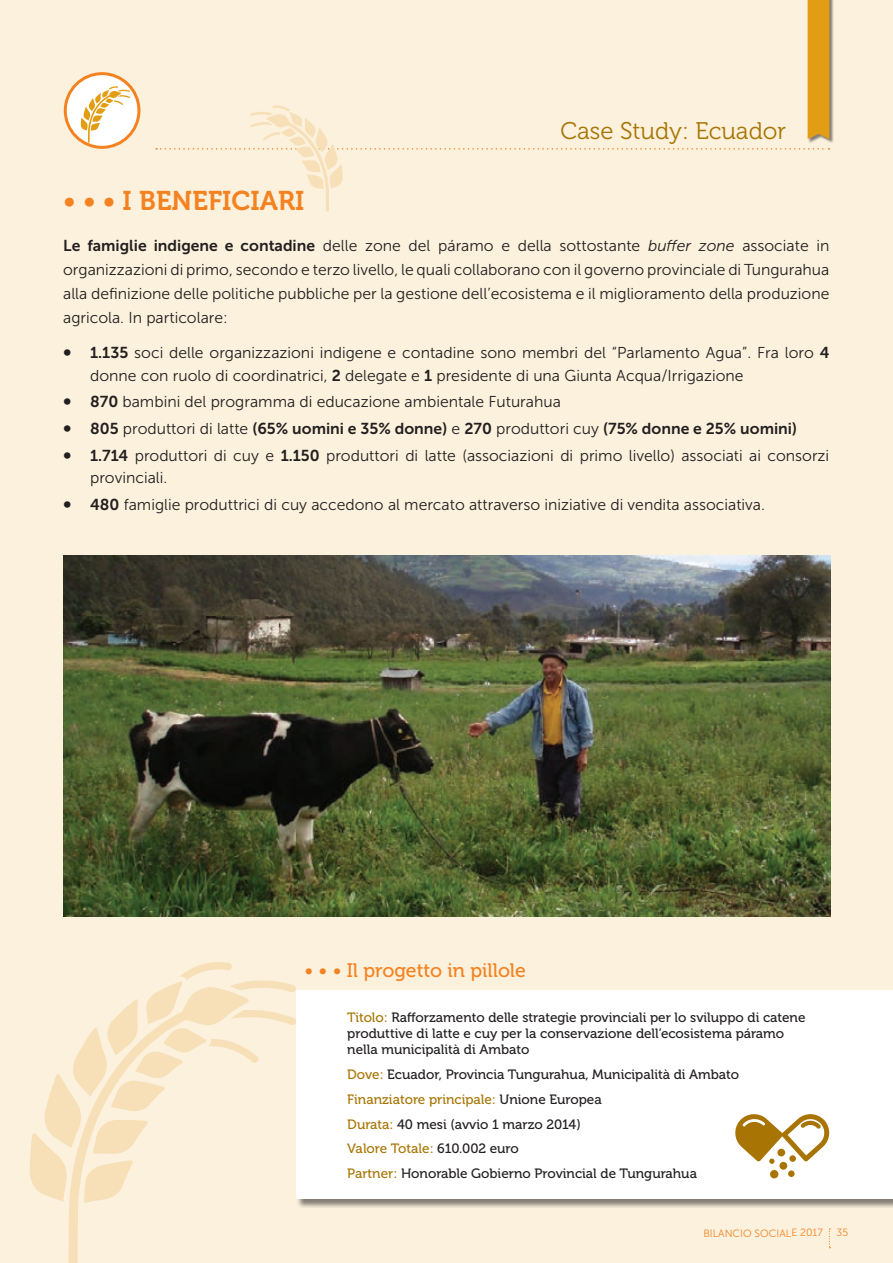
<style>
.page{position:relative;width:893px;height:1263px;background:#fbf1dd}
.page>*{position:absolute;margin:0;border:0;box-sizing:border-box;transform-origin:0 0}
.t1{font:27px "Museo 700";color:#f58220}
.t2{font:24px "Museo 300";color:#a87504}
.t3{font:19.5px "Museo 500";color:#f58220}
.t4{font:15.75px/24px "Museo Sans 300";color:#231f20}
.t5{font:15.75px "Museo Sans 700";color:#231f20}
.t6{font:13.5px/24.8px "Museo 500";color:#231f20}
.t7{font:10.5px "Museo Sans 300";letter-spacing:-.005em;color:#f58220}
.s1{font-family:"Museo Sans 700"}
.s2{font-style:italic}
.s3{font-family:"Museo 900"}
.s4{font-family:"Museo Sans 300"}
.s5{color:#a87504}
</style>
<div class="page">
<div style="left:296px;top:990px;width:597px;height:218px;background:#231f20;opacity:.55"></div>
<div style="left:296px;top:991px;width:597px;height:208px;background:#fff"></div>
<div style="left:808px;top:0;width:26px;height:143px;background:#231f20;opacity:.55"></div>
<svg style="left:30px;top:962px;width:267px;height:301px"></svg>
<svg style="left:156px;top:0;width:673px;height:212px"></svg>
<img style="left:64px;top:555px;width:766px;height:362px">
<svg style="left:735px;top:1114px;width:95px;height:50px"></svg>
<div style="left:777px;top:1149px;width:8px;height:7px;background:#a87504;border-radius:50%"></div>
<div style="left:779px;top:1162px;width:8px;height:8px;background:#a87504;border-radius:50%"></div>
<div style="left:788px;top:1170px;width:7px;height:7px;background:#a87504;border-radius:50%"></div>
<div style="left:770px;top:1170px;width:8px;height:8px;background:#a87504;border-radius:50%"></div>
<div style="left:789px;top:1155px;width:7px;height:7px;background:#a87504;border-radius:50%"></div>
<svg style="left:65px;top:74px;width:74px;height:73px"></svg>
<div style="left:64px;top:72px;width:76px;height:77px;border:3px solid #f58220;border-radius:50%"></div>
<svg style="left:81px;top:86px;width:49px;height:57px;background:#f8e7c7"></svg>
<svg style="left:829px;top:1228px;width:1px;height:20px"></svg>
<h2 class="t2" style="left:560px;top:118px;width:227px">Case Study: Ecuador</h2>
<h1 class="t1" style="left:63px;top:185px;width:243px">• • • I BENEFICIARI</h1>
<p class="t4" style="left:63px;top:233px;width:768px;text-align:justify"><span class="s1">Le famiglie indigene e contadine</span> delle zone del páramo e della sottostante <span class="s2">buffer zone</span> associate in organizzazioni di primo, secondo e terzo livello, le quali collaborano con il governo provinciale di Tungurahua alla definizione delle politiche pubbliche per la gestione dell’ecosistema e il miglioramento della produzione agricola. In particolare:</p>
<p class="t4" style="left:90px;top:341px;width:741px;line-height:22.5px;text-indent:-27px"><span class="s3">∞</span> <span class="s1">1.135</span> soci delle organizzazioni indigene e contadine sono membri del “Parlamento Agua”. Fra loro <span class="s1">4 </span>donne con ruolo di coordinatrici, <span class="s1">2</span> delegate e <span class="s1">1</span> presidente di una Giunta Acqua/Irrigazione</p>
<p class="t4" style="left:63px;top:390px;width:499px"><span class="s3">∞</span> <span class="s1">870</span> bambini del programma di educazione ambientale Futurahua</p>
<p class="t5" style="left:63px;top:420px;width:735px"><span class="s3">∞</span> 805 <span class="s4">produttori di latte</span> (65% uomini e 35% donne) <span class="s4">e</span> 270 <span class="s4">produttori cuy</span> (75% donne e 25% uomini)</p>
<p class="t4" style="left:90px;top:444px;width:741px;line-height:22.5px;text-indent:-27px"><span class="s3">∞</span> <span class="s1">1.714</span> produttori di cuy e <span class="s1">1.150</span> produttori di latte (associazioni di primo livello) associati ai consorzi provinciali.</p>
<p class="t4" style="left:63px;top:493px;width:703px"><span class="s3">∞</span> <span class="s1">480</span> famiglie produttrici di cuy accedono al mercato attraverso iniziative di vendita associativa.</p>
<p class="t3" style="left:304px;top:959px;width:223px">• • • Il progetto in pillole</p>
<p class="t6" style="left:347px;top:1009px;width:460px;line-height:16.2px"><span class="s5">Titolo:</span> Rafforzamento delle strategie provinciali per lo sviluppo di catene produttive di latte e cuy per la conservazione dell’ecosistema páramo nella municipalità di Ambato</p>
<p class="t6" style="left:347px;top:1062px;width:393px"><span class="s5">Dove:</span> Ecuador, Provincia Tungurahua, Municipalità di Ambato <span class="s5">Finanziatore principale:</span> Unione Europea<br><span class="s5">Durata:</span> 40 mesi (avvio 1 marzo 2014)<br><span class="s5">Valore Totale:</span> 610.002 euro<br><span class="s5">Partner:</span> Honorable Gobierno Provincial de Tungurahua</p>
<p class="t7" style="left:703px;top:1227px;width:7px">bilancio</p>
<p class="t7" style="left:755px;top:1227px;width:7px">sociale</p>
<p class="t7" style="left:800px;top:1227px;width:24px">2017</p>
<p class="t7" style="left:836px;top:1227px;width:13px">35</p>
</div>
